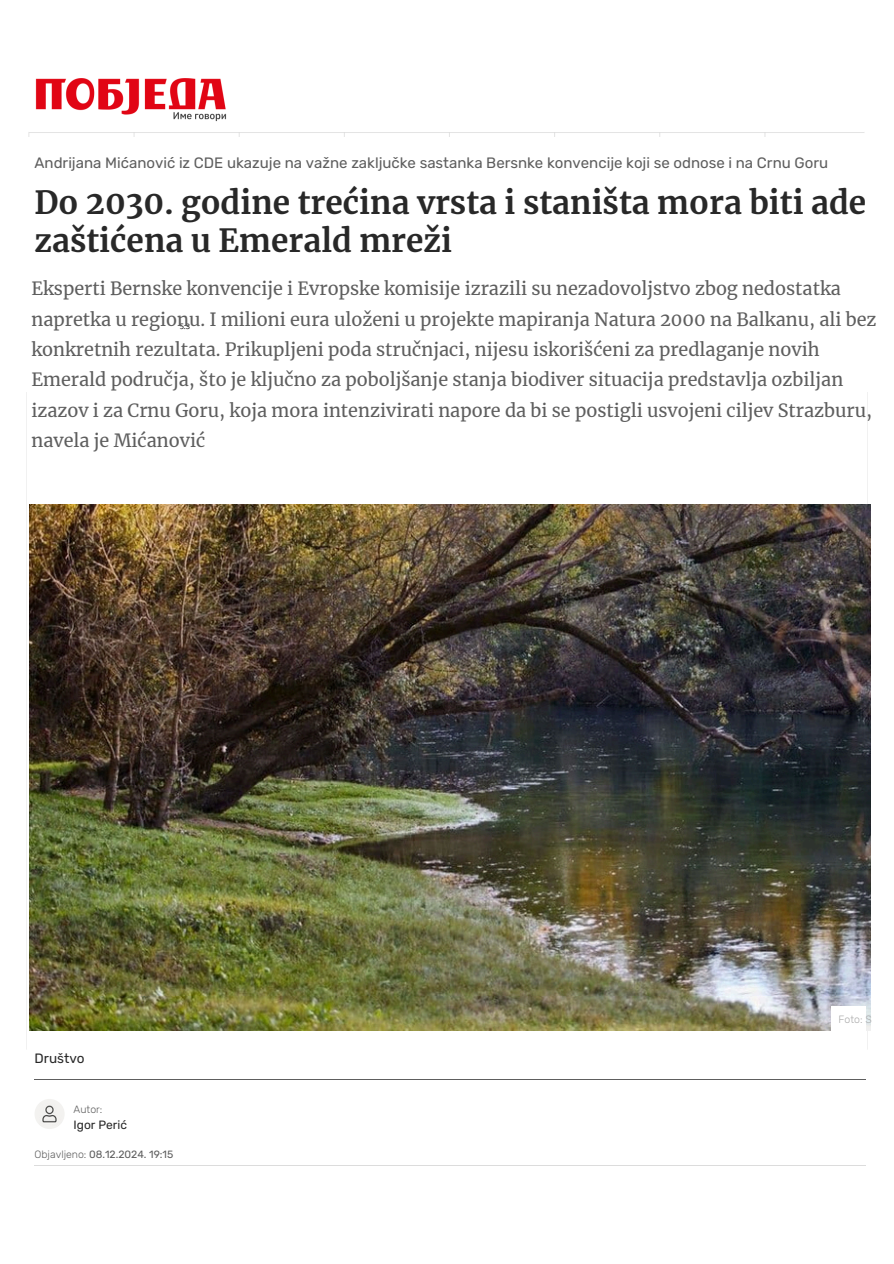
<style>
.page{position:relative;width:894px;height:1264px;background:#fff}
.page>*{position:absolute;margin:0;border:0;box-sizing:border-box;transform-origin:0 0}
.t1{font:700 31.5px/38.2px "Merriweather";color:#282828}
.t2{font:18px/30.3px "Merriweather";color:#5e5e5e}
.t3{font:15px "Rubik";color:#5e5e5e}
.t4{font:13.5px "Rubik";color:#282828}
.t5{font:12px "Rubik";color:#282828}
.t6{font:10.5px "Rubik";color:#5e5e5e}
.t7{font:300 10.5px "Rubik";color:#5e5e5e}
.t8{font:300 10.5px "Rubik";color:#ababab}
.t9{font:7.5px "Open Sans";color:#000}
.s1{font-weight:300}
</style>
<div class="page">
<img style="left:26px;top:392px;width:845px;height:657px">
<img style="left:30px;top:504px;width:840px;height:526px">
<hr style="left:35px;top:1078px;width:830px;height:1px;background:#5e5e5e">
<div style="left:831px;top:1006px;width:34px;height:24px;background:#fff"></div>
<img style="left:35px;top:1098px;width:30px;height:30px;border-radius:50%">
<hr style="left:35px;top:1165px;width:830px;height:1px;background:#dcdcdc">
<img style="left:28px;top:78px;width:837px;height:58px">
<p class="t3" style="left:35px;top:154px;width:794px">Andrijana Mićanović iz CDE ukazuje na važne zaključke sastanka Bersnke konvencije koji se odnose i na Crnu Goru</p>
<p class="t1" style="left:35px;top:183px;width:832px">Do 2030. godine trećina vrsta i staništa mora biti ade zaštićena u Emerald mreži</p>
<p class="t2" style="left:31px;top:273px;width:846px">Eksperti Bernske konvencije i Evropske komisije izrazili su nezadovoljstvo zbog nedostatka napretka u regionu. I milioni eura uloženi u projekte mapiranja Natura 2000 na Balkanu, ali bez konkretnih rezultata. Prikupljeni poda stručnjaci, nijesu iskorišćeni za predlaganje novih Emerald područja, što je ključno za poboljšanje stanja biodiver situacija predstavlja ozbiljan izazov i za Crnu Goru, koja mora intenzivirati napore da bi se postigli usvojeni ciljev Strazburu, navela je Mićanović</p>
<p class="t9" style="left:180px;top:321px;width:12px">5.3</p>
<h4 class="t4" style="left:35px;top:1050px;width:52px">Društvo</h4>
<h3 class="t7" style="left:74px;top:1103px;width:30px">Autor:</h3>
<h3 class="t5" style="left:74px;top:1117px;width:55px">Igor Perić</h3>
<h5 class="t6" style="left:35px;top:1147px;width:140px"><span class="s1">Objavljeno:</span> 08.12.2024. 19:15</h5>
<p class="t8" style="left:838px;top:1013px;width:35px">Foto: S</p>
</div>
